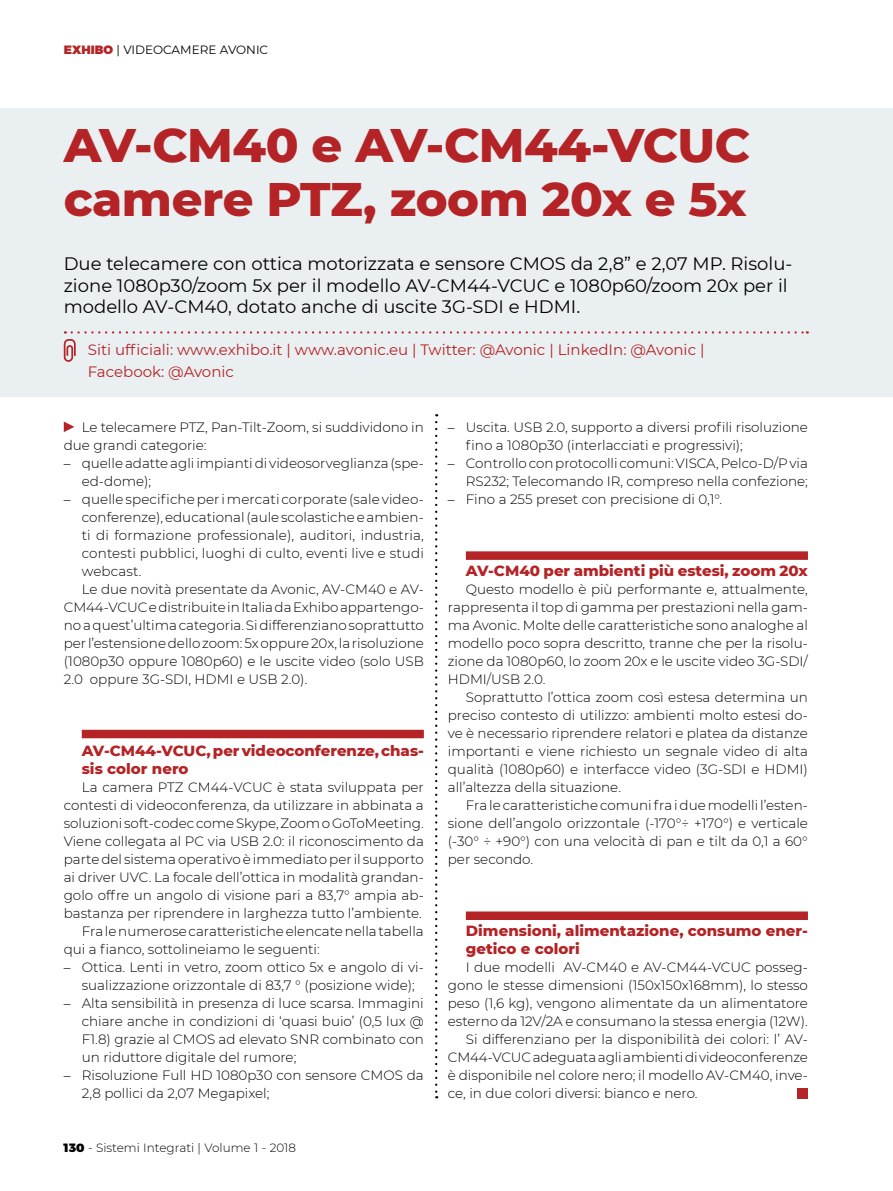
<style>
.page{position:relative;width:893px;height:1191px;background:#fff}
.page>*{position:absolute;margin:0;border:0;box-sizing:border-box;transform-origin:0 0}
.Titolo{font:800 48px/54px "Montserrat";letter-spacing:-.01em;color:#b42325}
.Sottotitolo{font:18px/21.6px "Montserrat";color:#000}
.Capitoletto{font:800 15px/18px "Montserrat";color:#b42325}
.Keywords{font:15px "Montserrat";color:#b42325}
.Testo{font:300 13.5px/18px "Montserrat";color:#000;text-align:justify}
.Testo_rientrato{font:300 13.5px/18px "Montserrat";color:#000}
.Layout_Piè_di_pagina{font:300 12px "Montserrat";color:#000}
.Layout_Titolo_SX{font:12px "Montserrat";color:#000}
.s1{font-weight:900;color:#b42325}
.s2{font-weight:900}
</style>
<div class="page">
<div style="left:0;top:108px;width:893px;height:288px;background:#eaeff2"></div>
<svg style="left:72px;top:331px;width:736px;height:2px"></svg>
<svg style="left:435px;top:422px;width:2px;height:676px"></svg>
<svg style="left:64px;top:339px;width:12px;height:23px"></svg>
<svg style="left:64px;top:421px;width:10px;height:11px"></svg>
<div style="left:797px;top:1087px;width:11px;height:11px;background:#b42325"></div>
<div style="left:82px;top:730px;width:342px;height:8px;background:#b42325"></div>
<div style="left:466px;top:551px;width:342px;height:9px;background:#b42325"></div>
<div style="left:466px;top:911px;width:342px;height:9px;background:#b42325"></div>
<p class="Layout_Titolo_SX" style="left:64px;top:41px;width:206px"><span class="s1">EXHIBO</span> | VIDEOCAMERE AVONIC</p>
<p class="Titolo" style="left:64px;top:115px;width:688px">AV-CM40 e AV-CM44-VCUC camere PTZ, zoom 20x e 5x</p>
<p class="Sottotitolo" style="left:64px;top:252px;width:730px">Due telecamere con ottica motorizzata e sensore CMOS da 2,8” e 2,07 MP. Risolu&shy;zione 1080p30/zoom 5x per il modello AV-CM44-VCUC e 1080p60/zoom 20x per il modello AV-CM40, dotato anche di uscite 3G-SDI e HDMI.</p>
<p class="Keywords" style="left:88px;top:339px;width:618px">Siti ufficiali: www.exhibo.it | www.avonic.eu | Twitter: @Avonic | LinkedIn: @Avonic |</p>
<p class="Keywords" style="left:88px;top:361px;width:148px">Facebook: @Avonic</p>
<p class="Testo" style="left:64px;top:418px;width:362px;text-indent:18px">Le telecamere PTZ, Pan-Tilt-Zoom, si suddividono in due grandi categorie:</p>
<p class="Testo_rientrato" style="left:82px;top:454px;width:344px;text-indent:-18px">– quelle adatte agli impianti di videosorveglianza (spe&shy;ed-dome);</p>
<p class="Testo_rientrato" style="left:82px;top:490px;width:344px;text-align:justify;text-indent:-18px">– quellespecificheperimercati corporate(salevideo&shy;conferenze),educational(aulescolasticheeambien&shy;ti di formazione professionale), auditori, industria, contesti pubblici, luoghi di culto, eventi live e studi webcast.</p>
<p class="Testo" style="left:64px;top:580px;width:362px;text-indent:18px">Le due novità presentate da Avonic, AV-CM40 e AV-CM44-VCUCedistribuiteinItaliadaExhiboappartengo&shy;noaquest’ultimacategoria.Sidifferenzianosoprattutto perl’estensionedellozoom:5xoppure20x,larisoluzione (1080p30 oppure 1080p60) e le uscite video (solo USB 2.0 oppure 3G-SDI, HDMI e USB 2.0).</p>
<p class="Capitoletto" style="left:82px;top:741px;width:344px">AV-CM44-VCUC, per videoconferenze, chas&shy;sis color nero</p>
<p class="Testo" style="left:64px;top:778px;width:362px;text-indent:18px">La camera PTZ CM44-VCUC è stata sviluppata per contesti di videoconferenza, da utilizzare in abbinata a soluzioni soft-codeccomeSkype,ZoomoGoToMeeting.<br>Viene collegata al PC via USB 2.0: il riconoscimento da parte del sistema operativo è immediato per il supporto ai driver UVC. La focale dell’ottica in modalità grandan&shy;golo offre un angolo di visione pari a 83,7° ampia ab&shy;bastanza per riprendere in larghezza tutto l’ambiente.</p>
<p class="Testo" style="left:64px;top:922px;width:362px;text-indent:18px">Fralenumerosecaratteristicheelencatenellatabella qui a fianco, sottolineiamo le seguenti:</p>
<p class="Testo_rientrato" style="left:82px;top:958px;width:344px;text-indent:-18px">– Ottica. Lenti in vetro, zoom ottico 5x e angolo di vi&shy;sualizzazione orizzontale di 83,7 ° (posizione wide);</p>
<p class="Testo_rientrato" style="left:82px;top:994px;width:344px;text-align:justify;text-indent:-18px">– Alta sensibilità in presenza di luce scarsa. Immagini chiare anche in condizioni di ‘quasi buio’ (0,5 lux @ F1.8) grazie al CMOS ad elevato SNR combinato con un riduttore digitale del rumore;</p>
<p class="Testo_rientrato" style="left:82px;top:1066px;width:344px;text-indent:-18px">– Risoluzione Full HD 1080p30 con sensore CMOS da<br>2,8 pollici da 2,07 Megapixel;</p>
<p class="Layout_Piè_di_pagina" style="left:64px;top:1140px;width:234px"><span class="s2">130</span> - Sistemi Integrati | Volume 1 - 2018</p>
<p class="Testo_rientrato" style="left:466px;top:418px;width:344px;text-indent:-18px">– Uscita. USB 2.0, supporto a diversi profili risoluzione fino a 1080p30 (interlacciati e progressivi);</p>
<p class="Testo_rientrato" style="left:448px;top:454px;width:362px;text-align:right">– Controlloconprotocollicomuni:VISCA,Pelco-D/Pvia<br>RS232; Telecomando IR, compreso nella confezione;</p>
<p class="Testo_rientrato" style="left:448px;top:490px;width:276px">– Fino a 255 preset con precisione di 0,1°.</p>
<p class="Capitoletto" style="left:466px;top:561px;width:344px">AV-CM40 per ambienti più estesi, zoom 20x</p>
<p class="Testo" style="left:448px;top:580px;width:362px;text-indent:18px">Questo modello è più performante e, attualmente, rappresenta il top di gamma per prestazioni nella gam&shy;ma Avonic. Molte delle caratteristiche sono analoghe al modello poco sopra descritto, tranne che per la risolu&shy;zione da 1080p60, lo zoom 20x e le uscite video 3G-SDI/ HDMI/USB 2.0.</p>
<p class="Testo" style="left:448px;top:688px;width:362px;text-indent:18px">Soprattutto l’ottica zoom così estesa determina un preciso contesto di utilizzo: ambienti molto estesi do&shy;ve è necessario riprendere relatori e platea da distanze importanti e viene richiesto un segnale video di alta qualità (1080p60) e interfacce video (3G-SDI e HDMI) all’altezza della situazione.</p>
<p class="Testo" style="left:448px;top:796px;width:362px;text-indent:18px">Fralecaratteristichecomunifraiduemodelli l’esten&shy;sione dell’angolo orizzontale (-170°÷ +170°) e verticale (-30° ÷ +90°) con una velocità di pan e tilt da 0,1 a 60° per secondo.</p>
<p class="Capitoletto" style="left:466px;top:921px;width:344px">Dimensioni, alimentazione, consumo ener&shy;getico e colori</p>
<p class="Testo" style="left:448px;top:958px;width:362px;text-indent:18px">I due modelli AV-CM40 e AV-CM44-VCUC posseg&shy;gono le stesse dimensioni (150x150x168mm), lo stesso peso (1,6 kg), vengono alimentate da un alimentatore esterno da 12V/2A e consumano la stessa energia (12W).</p>
<p class="Testo" style="left:448px;top:1030px;width:362px;text-indent:18px">Si differenziano per la disponibilità dei colori: l’ AV-CM44-VCUCadeguataagliambientidivideoconferenze è disponibile nel colore nero; il modello AV-CM40, inve&shy;ce, in due colori diversi: bianco e nero.</p>
</div>
